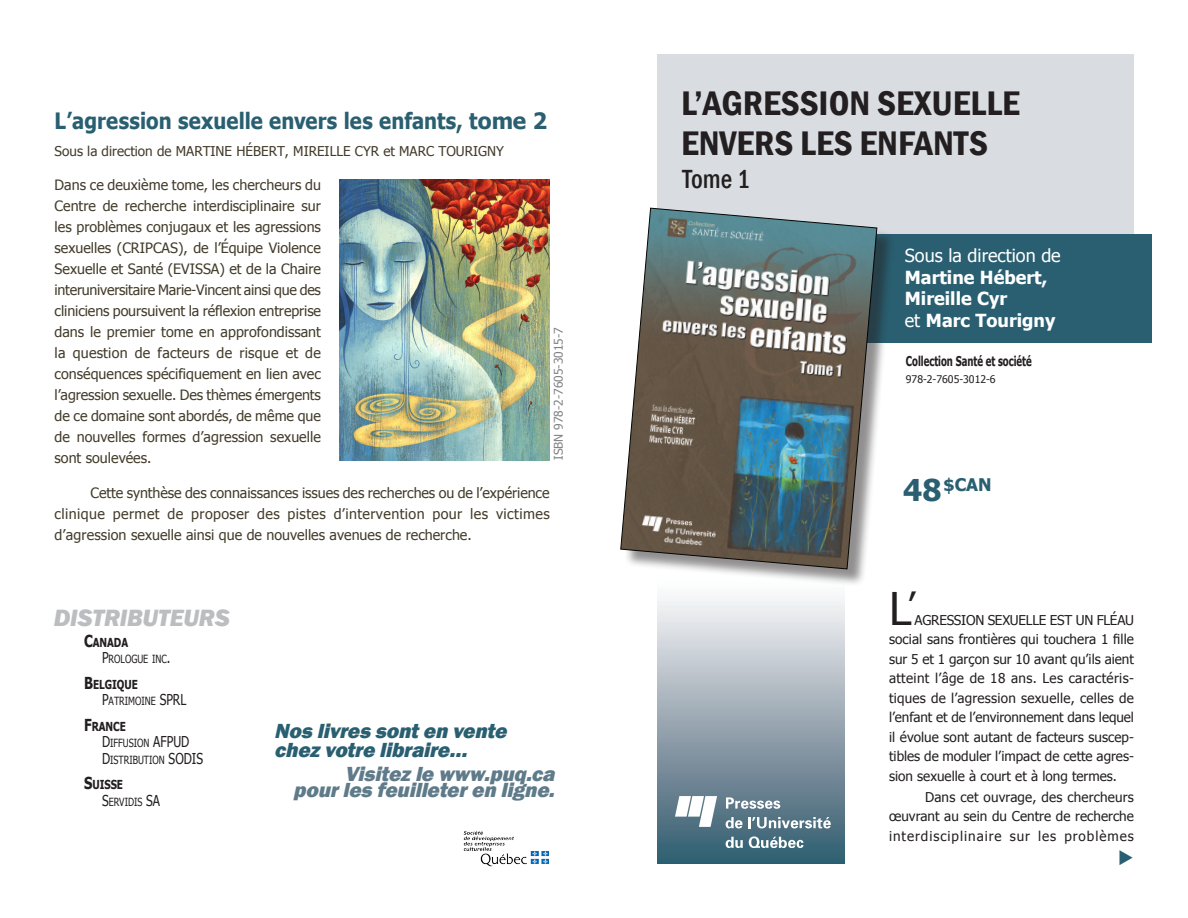
<style>
.page{position:relative;width:1188px;height:918px;background:#fff}
.page>*{position:absolute;margin:0;border:0;box-sizing:border-box;transform-origin:0 0}
._08-Texte_début__ret{font:45px "Tahoma";color:#231f20}
._01-Titre{font:600 condensed 35.1px/40.5px "Franklin Gothic";color:#231f20;scale:1.06 1}
._02-Sous-titre{font:500 condensed 27px "Franklin Gothic";color:#231f20;scale:.95 1}
._10-Titre__Auteurs{font:italic 800 24.3px "Franklin Gothic";letter-spacing:-.01em;color:#bcbdc0}
._17-Suggestions__alt{font:700 22.5px "Tahoma";letter-spacing:.005em;color:#295f71;scale:.9 1}
._10-Titre__Auteurs-2{font:italic 800 21px/16.5px "Franklin Gothic";color:#5f7a89;text-align:right}
._10-Titre__Auteurs-3{font:italic 800 21px/19.5px "Franklin Gothic";color:#295f71}
._03-Auteurs{font:700 18px/21.6px "Tahoma";color:#fff}
._07-Prix_du_livres{font:700 17.4px "Tahoma";color:#295f71}
.Texte_sugg{font:14.25px/21px "Tahoma";color:#433c2b;text-align:justify}
._08-Texte_début__ret-2{font:13.5px/19.5px "Tahoma";color:#231f20;text-align:justify}
._09-Texte_suivant{font:13.5px/19.5px "Tahoma";letter-spacing:.07em;color:#231f20;text-align:justify}
._17-Suggestions__alt-2{font:13.5px "Tahoma";color:#433c2b}
._05-Collection{font:700 13.5px "Tahoma";color:#231f20;scale:.7 1}
._18-Par_la_poste{font:700 12.3px "Tahoma";color:#231f20;scale:.8 1}
.Texte_sugg-2{font:12px "Tahoma";color:#808285}
._19-Adresse_Par_la_p{font:11.25px/16.5px "Tahoma";color:#231f20;scale:.8 1}
._06-ISBN{font:10.5px "Tahoma";color:#231f20}
.s1{font-size:16.5px}
.s2{font-size:15px}
.s3{font-weight:400}
.s4{font-size:30px}
.s5{font-size:36px}
</style>
<div class="page">
<div style="left:657px;top:577px;width:187px;height:287px;background:linear-gradient(to bottom,#fffdff,#31586c)"></div>
<div style="left:657px;top:54px;width:477px;height:254px;background:#d9dde1"></div>
<svg style="left:675px;top:796px;width:42px;height:31px"></svg>
<svg style="left:726px;top:837px;width:17px;height:11px"></svg>
<svg style="left:749px;top:836px;width:54px;height:12px"></svg>
<svg style="left:726px;top:817px;width:105px;height:11px"></svg>
<svg style="left:726px;top:797px;width:54px;height:12px"></svg>
<img style="left:463px;top:831px;width:86px;height:35px">
<div style="left:686px;top:234px;width:466px;height:109px;background:#295f71"></div>
<div style="left:623px;top:211px;width:273px;height:376px;background:#231f20;opacity:.5"></div>
<svg style="left:620px;top:208px;width:257px;height:361px;background:#757e7d"></svg>
<img style="left:339px;top:179px;width:211px;height:281px">
<p class="_17-Suggestions__alt" style="left:55px;top:105px;width:549px">L’agression sexuelle envers les enfants, tome 2</p>
<p class="_17-Suggestions__alt-2" style="left:55px;top:142px;width:451px">Sous la direction de MARTINE HÉBERT, MIREILLE CYR et MARC TOURIGNY</p>
<p class="Texte_sugg" style="left:55px;top:174px;width:268px">Dans ce deuxième tome, les chercheurs du Centre de recherche interdisciplinaire sur les problèmes conjugaux et les agressions sexuelles (CRIPCAS), de l’Équipe Violence Sexuelle et Santé (EVISSA) et de la Chaire interuniversitaire Marie-Vincent ainsi que des cliniciens poursuivent la réflexion entreprise dans le premier tome en approfondissant la question de facteurs de risque et de conséquences spécifiquement en lien avec l’agression sexuelle. Des thèmes émergents de ce domaine sont abordés, de même que de nouvelles formes d’agression sexuelle sont soulevées.</p>
<p class="Texte_sugg" style="left:55px;top:482px;width:497px;text-indent:36px">Cette synthèse des connaissances issues des recherches ou de l’expérience clinique permet de proposer des pistes d’intervention pour les victimes d’agression sexuelle ainsi que de nouvelles avenues de recherche.</p>
<p class="Texte_sugg-2" style="left:551px;top:460px;width:134px;rotate:-90deg">ISBN 978-2-7605-3015-7</p>
<p class="_10-Titre__Auteurs" style="left:54px;top:602px;width:177px">DISTRIBUTEURS</p>
<p class="_18-Par_la_poste" style="left:84px;top:634px;width:57px"><span class="s1">C</span>ANADA</p>
<p class="_19-Adresse_Par_la_p" style="left:102px;top:650px;width:87px"><span class="s2">P</span>ROLOGUE INC<span class="s2">.</span></p>
<p class="_18-Par_la_poste" style="left:84px;top:676px;width:69px"><span class="s1">B</span>ELGIQUE</p>
<p class="_19-Adresse_Par_la_p" style="left:102px;top:692px;width:98px"><span class="s2">P</span>ATRIMOINE <span class="s2">SPRL</span></p>
<p class="_18-Par_la_poste" style="left:84px;top:718px;width:54px"><span class="s1">F</span>RANCE</p>
<p class="_19-Adresse_Par_la_p" style="left:102px;top:734px;width:128px"><span class="s2">D</span>IFFUSION <span class="s2">AFPUD<br>D</span>ISTRIBUTION <span class="s2">SODIS</span></p>
<p class="_18-Par_la_poste" style="left:84px;top:776px;width:50px"><span class="s1">S</span>UISSE</p>
<p class="_19-Adresse_Par_la_p" style="left:102px;top:793px;width:74px"><span class="s2">S</span>ERVIDIS <span class="s2">SA</span></p>
<p class="_10-Titre__Auteurs-3" style="left:274px;top:721px;width:239px">Noslivressonten vente chezvotre libraire…</p>
<p class="_10-Titre__Auteurs-2" style="left:293px;top:765px;width:268px">Visitezle www.puq.ca pourlesfeuilleteren ligne.</p>
<p class="_01-Titre" style="left:681px;top:82px;width:321px">L’AGRESSION SEXUELLE<br>ENVERS LES ENFANTS</p>
<p class="_02-Sous-titre" style="left:682px;top:162px;width:73px">Tome 1</p>
<p class="_03-Auteurs" style="left:905px;top:244px;width:157px"><span class="s3">Sous la direction de<br></span>Martine Hébert,<br>Mireille Cyr<br><span class="s3">et</span> Marc Tourigny</p>
<p class="_05-Collection" style="left:906px;top:351px;width:181px">Collection Santé et société</p>
<p class="_06-ISBN" style="left:906px;top:372px;width:91px">978-2-7605-3012-6</p>
<p class="_07-Prix_du_livres" style="left:903px;top:472px;width:90px"><span class="s4">48</span>$CAN</p>
<p class="_08-Texte_début__ret" style="left:889px;top:578px;width:28px">L<span class="s5">’</span></p>
<p class="_08-Texte_début__ret-2" style="left:889px;top:610px;width:246px;text-indent:26px">AGRESSION SEXUELLE EST UN FLÉAU social sans frontières qui touchera 1 fille sur 5 et 1 garçon sur 10 avant qu’ils aient atteint l’âge de 18 ans. Les caractéris&shy;tiques de l’agression sexuelle, celles de l’enfant et de l’environnement dans lequel il évolue sont autant de facteurs suscep&shy;tibles de moduler l’impact de cette agres&shy;sion sexuelle à court et à long termes.</p>
<p class="_09-Texte_suivant" style="left:889px;top:786px;width:246px;text-indent:36px">Dans cet ouvrage, des chercheurs œuvrant au sein du Centre de recherche interdisciplinaire sur les problèmes</p>
</div>
